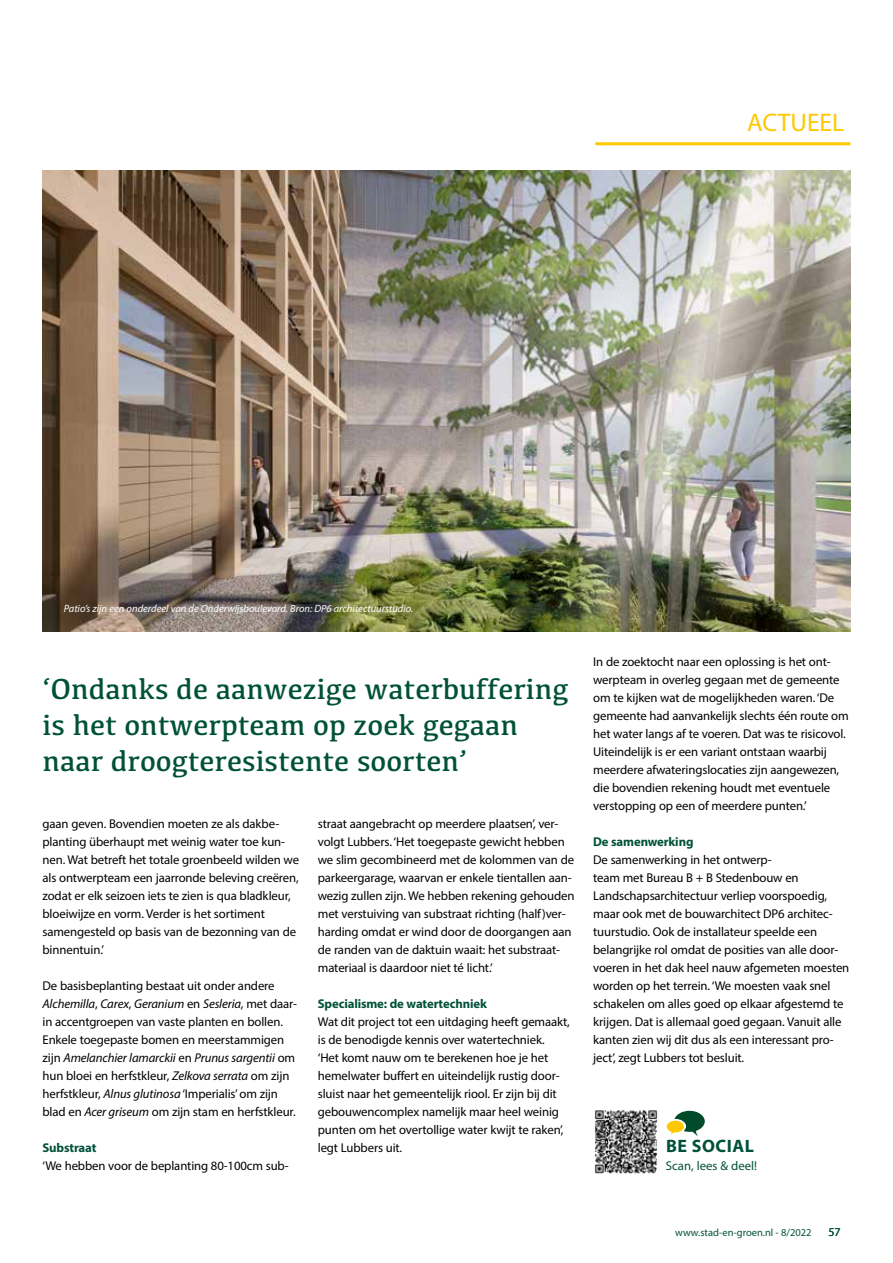
<style>
.page{position:relative;width:893px;height:1263px;background:#fff}
.page>*{position:absolute;margin:0;border:0;box-sizing:border-box;transform-origin:0 0}
.t1{font:30px/36px "Kefa";color:#005139}
.t2{font:25.5px "Myriad Pro";color:#fec800}
.t3{font:700 18px "Myriad Pro";letter-spacing:.03em;color:#005139}
.t4{font:12.75px/18px "Myriad Pro";letter-spacing:-.01em;color:#000}
.t5{font:700 12.75px "Myriad Pro";letter-spacing:-.01em;color:#005139}
.t6{font:12.75px "Myriad Pro";color:#005139}
.t7{font:12px "Myriad Pro";color:#005139}
.t8{font:italic 10.5px "Myriad Pro";color:#fff}
.t9{font:10.5px "Myriad Pro";color:#005139}
.s1{font-style:italic}
</style>
<div class="page">
<hr style="left:595px;top:142px;width:255px;height:3px;background:#fec800">
<img style="left:43px;top:170px;width:807px;height:461px">
<img style="left:595px;top:1110px;width:64px;height:64px">
<svg style="left:667px;top:1111px;width:38px;height:25px"></svg>
<h2 class="t2" style="left:747px;top:107px;width:99px">ACTUEEL</h2>
<p class="t8" style="left:64px;top:602px;width:351px">Patio’s zijn een onderdeel van de Onderwijsboulevard. Bron: DP6 architectuurstudio.</p>
<h1 class="t1" style="left:43px;top:670px;width:527px">‘Ondanks de aanwezige waterbuffering is het ontwerpteam op zoek gegaan naar droogteresistente soorten’</h1>
<p class="t4" style="left:43px;top:815px;width:258px">gaan geven. Bovendien moeten ze als dakbe&shy;planting überhaupt met weinig water toe kun&shy;nen. Wat betreft het totale groenbeeld wilden we als ontwerpteam een jaarronde beleving creëren, zodat er elk seizoen iets te zien is qua bladkleur, bloeiwijze en vorm. Verder is het sortiment samengesteld op basis van de bezonning van de binnentuin.’</p>
<p class="t4" style="left:43px;top:977px;width:256px">De basisbeplanting bestaat uit onder andere <span class="s1">Alchemilla</span>, <span class="s1">Carex</span>, <span class="s1">Geranium</span> en <span class="s1">Sesleria</span>, met daar&shy;in accentgroepen van vaste planten en bollen.<br>Enkele toegepaste bomen en meerstammigen zijn <span class="s1">Amelanchier lamarckii</span> en <span class="s1">Prunus sargentii</span> om hun bloei en herfstkleur, <span class="s1">Zelkova serrata</span> om zijn herfstkleur, <span class="s1">Alnus glutinosa</span> ‘Imperialis’ om zijn blad en <span class="s1">Acer griseum</span> om zijn stam en herfstkleur.</p>
<p class="t5" style="left:43px;top:1139px;width:55px">Substraat</p>
<p class="t4" style="left:43px;top:1157px;width:248px">‘We hebben voor de beplanting 80-100cm sub-</p>
<p class="t4" style="left:318px;top:815px;width:258px">straat aangebracht op meerdere plaatsen’, ver&shy;volgt Lubbers. ‘Het toegepaste gewicht hebben we slim gecombineerd met de kolommen van de parkeergarage, waarvan er enkele tientallen aan&shy;wezig zullen zijn. We hebben rekening gehouden met verstuiving van substraat richting (half)ver&shy;harding omdat er wind door de doorgangen aan de randen van de daktuin waait: het substraat&shy;materiaal is daardoor niet té licht.’</p>
<p class="t5" style="left:318px;top:995px;width:171px">Specialisme: de watertechniek</p>
<p class="t4" style="left:318px;top:1013px;width:253px">Wat dit project tot een uitdaging heeft gemaakt, is de benodigde kennis over watertechniek.<br>‘Het komt nauw om te berekenen hoe je het hemelwater buffert en uiteindelijk rustig door&shy;sluist naar het gemeentelijk riool. Er zijn bij dit gebouwencomplex namelijk maar heel weinig punten om het overtollige water kwijt te raken’, legt Lubbers uit.</p>
<p class="t4" style="left:593px;top:653px;width:257px">In de zoektocht naar een oplossing is het ont&shy;werpteam in overleg gegaan met de gemeente om te kijken wat de mogelijkheden waren. ‘De gemeente had aanvankelijk slechts één route om het water langs af te voeren. Dat was te risicovol.<br>Uiteindelijk is er een variant ontstaan waarbij meerdere afwateringslocaties zijn aangewezen, die bovendien rekening houdt met eventuele verstopping op een of meerdere punten.’</p>
<p class="t5" style="left:593px;top:834px;width:102px">De samenwerking</p>
<p class="t4" style="left:593px;top:851px;width:258px">De samenwerking in het ontwerp-<br>team met Bureau B + B Stedenbouw en Landschapsarchitectuur verliep voorspoedig, maar ook met de bouwarchitect DP6 architec&shy;tuurstudio. Ook de installateur speelde een belangrijke rol omdat de posities van alle door&shy;voeren in het dak heel nauw afgemeten moesten worden op het terrein. ‘We moesten vaak snel schakelen om alles goed op elkaar afgestemd te krijgen. Dat is allemaal goed gegaan. Vanuit alle kanten zien wij dit dus als een interessant pro&shy;ject’, zegt Lubbers tot besluit.</p>
<h3 class="t3" style="left:666px;top:1135px;width:89px">BE SOCIAL</h3>
<p class="t6" style="left:666px;top:1158px;width:93px">Scan, lees &amp; deel!</p>
<p class="t9" style="left:675px;top:1226px;width:138px">www.stad-en-groen.nl - 8/2022</p>
<p class="t7" style="left:828px;top:1224px;width:14px">57</p>
</div>
